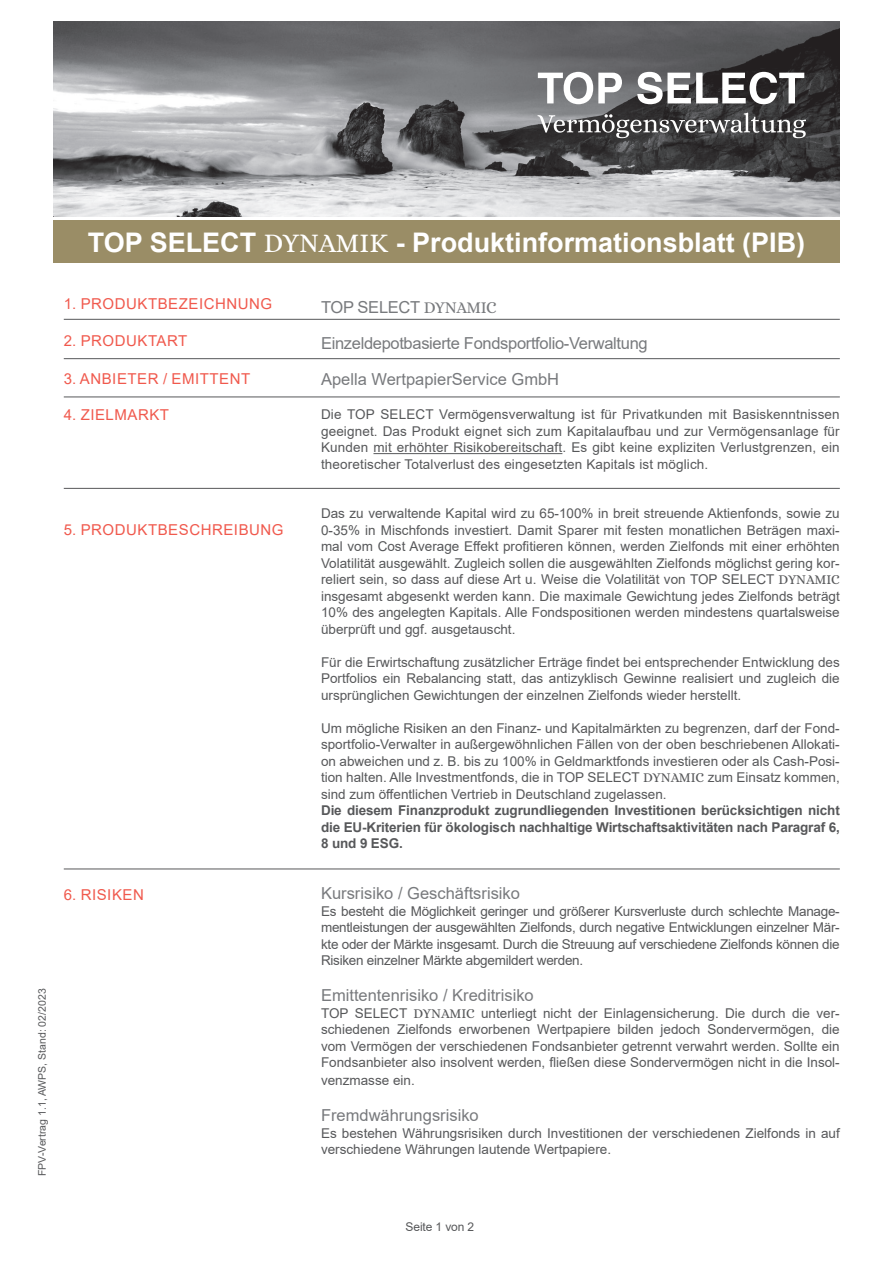
<style>
.page{position:relative;width:893px;height:1263px;background:#fff}
.page>*{position:absolute;margin:0;border:0;box-sizing:border-box;transform-origin:0 0}
.t1{font:700 27px "Arial";color:#fff}
.t2{font:16.5px/36px "Arial";letter-spacing:-.02em;color:#787a7d}
.t3{font:16.5px "Arial";color:#787a7d}
.t4{font:15px "Arial";letter-spacing:.035em;color:#f0594d}
.t5{font:13.5px/16.5px "Arial";color:#57585a;text-align:justify}
.t6{font:700 13.5px/16.5px "Arial";letter-spacing:-.01em;color:#57585a;text-align:justify}
.t7{font:12px "Arial";letter-spacing:-.01em;color:#57585a}
.t8{font:10.5px "Arial";color:#57585a}
.s1{font-family:"Alice";font-weight:400}
.s2{font-family:"Alice"}
</style>
<div class="page">
<img style="left:53px;top:22px;width:787px;height:194px">
<svg style="left:537px;top:113px;width:269px;height:25px;background:#666566"></svg>
<svg style="left:538px;top:72px;width:266px;height:32px"></svg>
<div style="left:53px;top:220px;width:787px;height:43px;background:#9a8d66"></div>
<hr style="left:373px;top:453px;width:189px;height:1px;background:#57585a">
<hr style="left:64px;top:319px;width:776px;height:1px;background:#57585a">
<hr style="left:64px;top:358px;width:776px;height:1px;background:#57585a">
<hr style="left:64px;top:397px;width:776px;height:1px;background:#57585a">
<hr style="left:64px;top:868px;width:776px;height:1px;background:#57585a">
<hr style="left:64px;top:488px;width:776px;height:1px;background:#57585a">
<h1 class="t1" style="left:88px;top:228px;width:719px">TOP SELECT <span class="s1">DYNAMIK</span> - Produktinformationsblatt (PIB)</h1>
<p class="t4" style="left:64px;top:295px;width:210px">1. PRODUKTBEZEICHNUNG</p>
<p class="t4" style="left:64px;top:332px;width:125px">2. PRODUKTART</p>
<p class="t4" style="left:64px;top:370px;width:188px">3. ANBIETER / EMITTENT</p>
<p class="t4" style="left:64px;top:406px;width:107px">4. ZIELMARKT</p>
<p class="t4" style="left:64px;top:521px;width:221px">5. PRODUKTBESCHREIBUNG</p>
<p class="t4" style="left:64px;top:886px;width:82px">6. RISIKEN</p>
<p class="t8" style="left:36px;top:1176px;width:189px;rotate:-90deg">FPV-Vertrag 1.1, AWPS, Stand: 02/2023</p>
<p class="t2" style="left:321px;top:289px;width:328px">TOP SELECT <span class="s2">DYNAMIC<br></span>Einzeldepotbasierte Fondsportfolio-Verwaltung<br>Apella WertpapierService GmbH</p>
<p class="t5" style="left:321px;top:406px;width:520px">Die TOP SELECT Vermögensverwaltung ist für Privatkunden mit Basiskenntnissen geeignet. Das Produkt eignet sich zum Kapitalaufbau und zur Vermögensanlage für Kunden mit erhöhter Risikobereitschaft. Es gibt keine expliziten Verlustgrenzen, ein theoretischer Totalverlust des eingesetzten Kapitals ist möglich.</p>
<p class="t5" style="left:321px;top:505px;width:520px">Das zu verwaltende Kapital wird zu 65-100% in breit streuende Aktienfonds, sowie zu 0-35% in Mischfonds investiert. Damit Sparer mit festen monatlichen Beträgen maxi&shy;mal vom Cost Average Effekt profitieren können, werden Zielfonds mit einer erhöhten Volatilität ausgewählt. Zugleich sollen die ausgewählten Zielfonds möglichst gering kor&shy;reliert sein, so dass auf diese Art u. Weise die Volatilität von TOP SELECT <span class="s2">DYNAMIC </span>insgesamt abgesenkt werden kann. Die maximale Gewichtung jedes Zielfonds beträgt 10% des angelegten Kapitals. Alle Fondspositionen werden mindestens quartalsweise überprüft und ggf. ausgetauscht.</p>
<p class="t5" style="left:321px;top:654px;width:520px">Für die Erwirtschaftung zusätzlicher Erträge findet bei entsprechender Entwicklung des Portfolios ein Rebalancing statt, das antizyklisch Gewinne realisiert und zugleich die ursprünglichen Gewichtungen der einzelnen Zielfonds wieder herstellt.</p>
<p class="t5" style="left:321px;top:720px;width:520px">Um mögliche Risiken an den Finanz- und Kapitalmärkten zu begrenzen, darf der Fond&shy;sportfolio-Verwalter in außergewöhnlichen Fällen von der oben beschriebenen Allokati&shy;on abweichen und z. B. bis zu 100% in Geldmarktfonds investieren oder als Cash-Posi&shy;tion halten. Alle Investmentfonds, die in TOP SELECT <span class="s2">DYNAMIC</span> zum Einsatz kommen, sind zum öffentlichen Vertrieb in Deutschland zugelassen.</p>
<p class="t6" style="left:321px;top:802px;width:520px">Die diesem Finanzprodukt zugrundliegenden Investitionen berücksichtigen nicht die EU-Kriterien für ökologisch nachhaltige Wirtschaftsaktivitäten nach Paragraf 6, 8 und 9 ESG.</p>
<p class="t3" style="left:321px;top:884px;width:200px">Kursrisiko / Geschäftsrisiko</p>
<p class="t5" style="left:321px;top:903px;width:520px">Es besteht die Möglichkeit geringer und größerer Kursverluste durch schlechte Manage&shy;mentleistungen der ausgewählten Zielfonds, durch negative Entwicklungen einzelner Mär&shy;kte oder der Märkte insgesamt. Durch die Streuung auf verschiedene Zielfonds können die Risiken einzelner Märkte abgemildert werden.</p>
<p class="t3" style="left:321px;top:986px;width:214px">Emittentenrisiko / Kreditrisiko</p>
<p class="t5" style="left:321px;top:1005px;width:520px">TOP SELECT <span class="s2">DYNAMIC</span> unterliegt nicht der Einlagensicherung. Die durch die ver&shy;schiedenen Zielfonds erworbenen Wertpapiere bilden jedoch Sondervermögen, die vom Vermögen der verschiedenen Fondsanbieter getrennt verwahrt werden. Sollte ein Fondsanbieter also insolvent werden, fließen diese Sondervermögen nicht in die Insol-</p>
<p class="t5" style="left:321px;top:1072px;width:95px">venzmasse ein.</p>
<p class="t3" style="left:321px;top:1106px;width:159px">Fremdwährungsrisiko</p>
<p class="t5" style="left:321px;top:1125px;width:520px">Es bestehen Währungsrisiken durch Investitionen der verschiedenen Zielfonds in auf verschiedene Währungen lautende Wertpapiere.</p>
<p class="t7" style="left:406px;top:1220px;width:70px">Seite 1 von 2</p>
</div>
